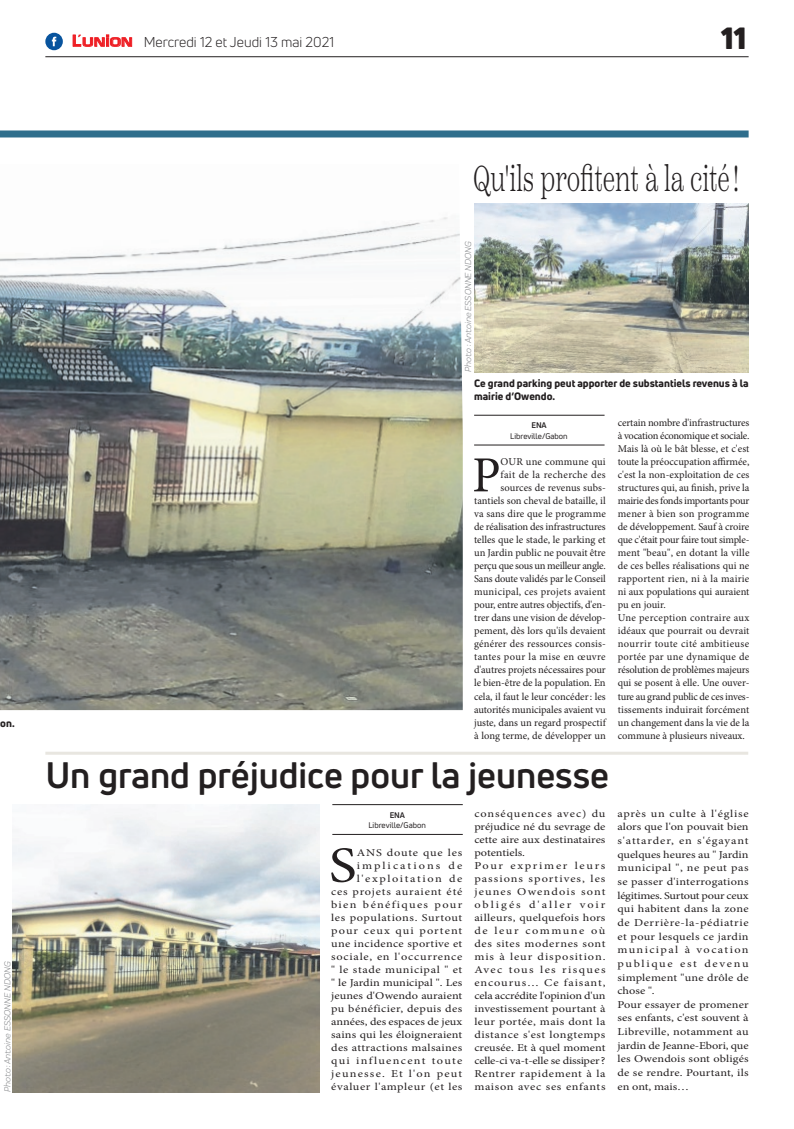
<style>
.page{position:relative;width:794px;height:1129px;background:#fff}
.page>*{position:absolute;margin:0;border:0;box-sizing:border-box;transform-origin:0 0}
.t1{font:50.5px "Minion Pro";color:#231f20;scale:1.17 1}
.t2{font:50.5px "Minion Pro";color:#231f20}
.t3{font:700 36px "Uni Neue";color:#231f20}
.t4{font:300 36px "Scotch Text";color:#231f20;scale:.67 1}
.t5{font:900 30px "Uni Neue";color:#231f20}
.t6{font:14px "Uni Neue";color:#231f20}
.t7{font:10.5px/13px "Minion Pro";letter-spacing:.01em;color:#231f20;text-align:right}
.t8{font:10.5px/13px "Minion Pro";letter-spacing:.045em;color:#231f20;text-align:right;scale:1.17 1}
.t9{font:10.5px/13.6px "Minion Pro";letter-spacing:.01em;color:#231f20;scale:1.17 1}
.t10{font:800 10.5px/12.6px "Uni Neue";color:#231f20}
.t11{font:italic 9px "Praktika";color:#818386}
.t12{font:8px "Uni Neue";color:#231f20}
.t13{font:700 8px "Uni Neue";letter-spacing:-.02em;color:#231f20}
.s1{font-family:"Eurostile";font-weight:600;font-size:15px;color:#ee1d23}
.s2{font-family:"Eurostile";font-weight:600;font-size:11.4px;color:#ee1d23}
</style>
<div class="page">
<hr style="left:45px;top:56px;width:703px;height:1px;background:#231f20">
<div style="left:0;top:130px;width:748px;height:7px;background:#2f6e8c"></div>
<svg style="left:72px;top:34px;width:60px;height:13px"></svg>
<div style="left:45px;top:33px;width:18px;height:17px;background:#08549e;border-radius:50%"></div>
<svg style="left:52px;top:37px;width:4px;height:9px"></svg>
<hr style="left:332px;top:833px;width:131px;height:1px;background:#231f20">
<hr style="left:332px;top:804px;width:131px;height:1px;background:#231f20">
<img style="left:12px;top:804px;width:308px;height:287px">
<hr style="left:474px;top:444px;width:130px;height:1px;background:#231f20">
<hr style="left:474px;top:415px;width:130px;height:1px;background:#231f20">
<hr style="left:45px;top:751px;width:703px;height:3px;background:#e8e6e0">
<img style="left:474px;top:203px;width:274px;height:169px">
<img style="left:0;top:217px;width:463px;height:493px">
<h3 class="t6" style="left:72px;top:33px;width:263px"><span class="s1">L</span><span class="s2">UNION</span> Mercredi 12 et Jeudi 13 mai 2021</h3>
<h3 class="t5" style="left:721px;top:17px;width:27px">11</h3>
<p class="t10" style="left:0;top:716px;width:16px">on.</p>
<p class="t11" style="left:1px;top:1091px;width:132px;rotate:-90deg">Photo : Antoine ESSONNE NDONG</p>
<h2 class="t4" style="left:473px;top:157px;width:399px">Qu'ils profitent à la cité!</h2>
<p class="t11" style="left:462px;top:371px;width:132px;rotate:-90deg">Photo : Antoine ESSONNE NDONG</p>
<p class="t10" style="left:474px;top:377px;width:276px">Ce grand parking peut apporter de substantiels revenus à la mairie d’Owendo.</p>
<p class="t13" style="left:531px;top:420px;width:17px">ENA</p>
<p class="t12" style="left:510px;top:430px;width:59px">Libreville/Gabon</p>
<p class="t7" style="left:474px;top:455px;width:133px">OUR une commune qui<br>fait de la recherche des sources de revenus subs&shy;tantiels son cheval de bataille, il va sans dire que le programme de réalisation des infrastructures telles que le stade, le parking et un Jardin public ne pouvait être perçu que sous un meilleur angle.<br>Sans doute validés par le Conseil municipal, ces projets avaient pour, entre autres objectifs, d'en&shy;trer dans une vision de dévelop&shy;pement, dès lors qu'ils devaient générer des ressources consis&shy;tantes pour la mise en œuvre d'autres projets nécessaires pour le bien-être de la population. En cela, il faut le leur concéder: les autorités municipales avaient vu juste, dans un regard prospectif à long terme, de développer un</p>
<h1 class="t2" style="left:472px;top:441px;width:30px">P</h1>
<p class="t7" style="left:618px;top:416px;width:133px;text-align:left">certain nombre d'infrastructures à vocation économique et sociale.<br>Mais là où le bât blesse, et c'est toute la préoccupation affirmée, c'est la non-exploitation de ces structures qui, au finish, prive la mairie des fonds importants pour mener à bien son programme de développement. Sauf à croire que c'était pour faire tout simple&shy;ment "beau", en dotant la ville de ces belles réalisations qui ne rapportent rien, ni à la mairie ni aux populations qui auraient pu en jouir.<br>Une perception contraire aux idéaux que pourrait ou devrait nourrir toute cité ambitieuse portée par une dynamique de résolution de problèmes majeurs qui se posent à elle. Une ouver&shy;ture au grand public de ces inves&shy;tissements induirait forcément un changement dans la vie de la commune à plusieurs niveaux.</p>
<h2 class="t3" style="left:45px;top:752px;width:565px">Un grand préjudice pour la jeunesse</h2>
<p class="t13" style="left:390px;top:809px;width:17px">ENA</p>
<p class="t12" style="left:368px;top:820px;width:59px">Libreville/Gabon</p>
<p class="t8" style="left:474px;top:806px;width:114px;text-align:left">conséquences avec) du préjudice né du sevrage de cette aire aux destinataires potentiels.<br>Pour exprimer leurs passions sportives, les jeunes Owendois sont obligés d'aller voir ailleurs, quelquefois hors de leur commune où des sites modernes sont mis à leur disposition.<br>Avec tous les risques encourus… Ce faisant, cela accrédite l'opinion d'un investissement pourtant à leur portée, mais dont la distance s'est longtemps creusée. Et à quel moment celle-ci va-t-elle se dissiper?<br>Rentrer rapidement à la maison avec ses enfants</p>
<p class="t9" style="left:617px;top:806px;width:114px">après un culte à l'église alors que l'on pouvait bien s'attarder, en s'égayant quelques heures au " Jardin municipal ", ne peut pas se passer d'interrogations légitimes. Surtout pour ceux qui habitent dans la zone de Derrière-la-pédiatrie et pour lesquels ce jardin municipal à vocation publique est devenu simplement "une drôle de chose ".<br>Pour essayer de promener ses enfants, c'est souvent à<br>Libreville, notamment au jardin de Jeanne-Ebori, que les Owendois sont obligés de se rendre. Pourtant, ils en ont, mais…</p>
<h1 class="t1" style="left:329px;top:831px;width:25px">S</h1>
<p class="t8" style="left:331px;top:845px;width:114px">ANS doute que les implications de l'exploitation de<br>ces projets auraient été bien bénéfiques pour les populations. Surtout pour ceux qui portent une incidence sportive et sociale, en l'occurrence " le stade municipal " et " le Jardin municipal ". Les jeunes d'Owendo auraient pu bénéficier, depuis des années, des espaces de jeux sains qui les éloigneraient des attractions malsaines qui influencent toute jeunesse. Et l'on peut évaluer l'ampleur (et les</p>
</div>
